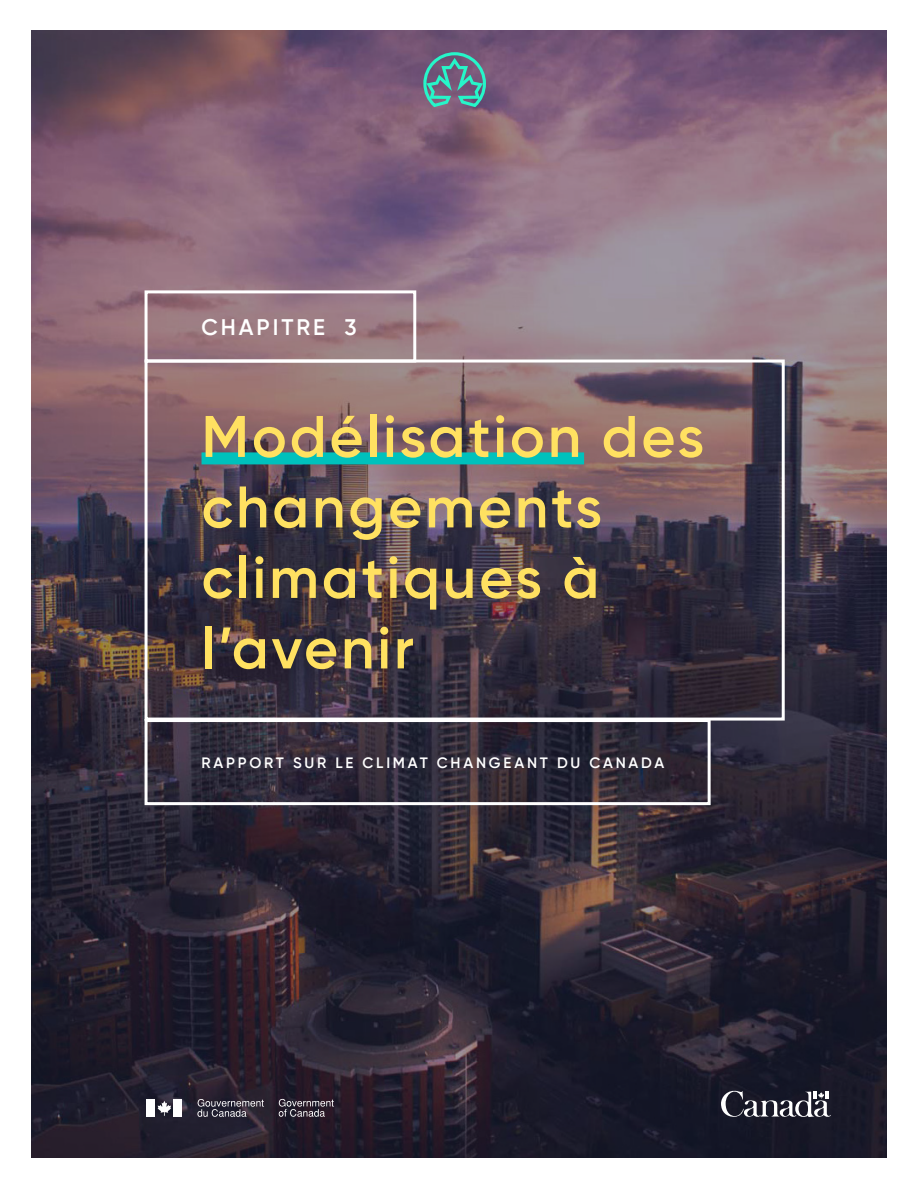
<style>
.page{position:relative;width:918px;height:1188px;background:#fff}
.page>*{position:absolute;margin:0;border:0;box-sizing:border-box;transform-origin:0 0}
.Chapter_Title_YELLOW{font:600 58.5px/70.5px "Gilroy";letter-spacing:.05em;color:#ffe161}
.Chapter_Number_WHITE{font:600 22.5px "Gilroy";letter-spacing:.13em;color:#fff}
.Chapter_Book_Title_W{font:600 15px "Gilroy";letter-spacing:.185em;color:#fff}
</style>
<div class="page">
<img style="left:31px;top:30px;width:856px;height:1128px">
<div style="left:145px;top:290px;width:271px;height:73px;border:3px solid #fff"></div>
<div style="left:202px;top:452px;width:382px;height:12px;background:#00c1bc"></div>
<div style="left:145px;top:360px;width:640px;height:361px;border:3px solid #fff"></div>
<div style="left:145px;top:719px;width:566px;height:86px;border:3px solid #fff"></div>
<svg style="left:423px;top:52px;width:63px;height:55px;background:#5c8a92"></svg>
<svg style="left:279px;top:1099px;width:55px;height:18px"></svg>
<svg style="left:197px;top:1099px;width:67px;height:18px"></svg>
<div style="left:147px;top:1100px;width:8px;height:17px;background:#fff"></div>
<svg style="left:158px;top:1101px;width:13px;height:15px"></svg>
<div style="left:174px;top:1100px;width:8px;height:17px;background:#fff"></div>
<svg style="left:721px;top:1089px;width:110px;height:31px;background:#4d4d58"></svg>
<p class="Chapter_Number_WHITE" style="left:202px;top:313px;width:157px">CHAPITRE 3</p>
<p class="Chapter_Title_YELLOW" style="left:202px;top:401px;width:504px">Modélisation des changements climatiques à l’avenir</p>
<p class="Chapter_Book_Title_W" style="left:202px;top:753px;width:464px">RAPPORT SUR LE CLIMAT CHANGEANT DU CANADA</p>
</div>
